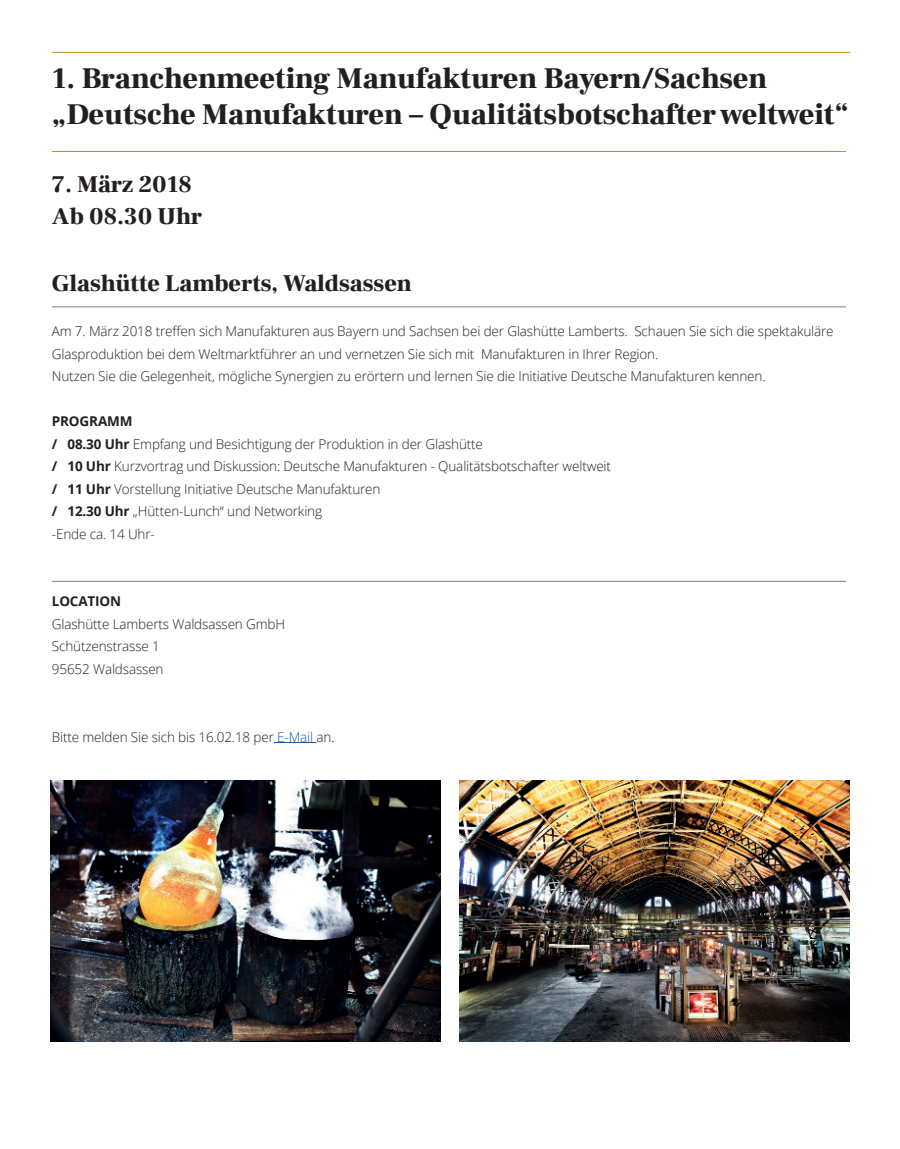
<style>
.page{position:relative;width:900px;height:1149px;background:#fff}
.page>*{position:absolute;margin:0;border:0;box-sizing:border-box;transform-origin:0 0}
.t1{font:900 30px/36px "Frank Ruhl Libre";color:#231f20}
.t2{font:900 24px/31.5px "Frank Ruhl Libre";color:#231f20}
.t3{font:300 13.5px/22.5px "Open Sans";letter-spacing:-.01em;color:#231f20}
.t4{font:700 13.5px "Open Sans";letter-spacing:-.01em;color:#231f20}
.s1{font-weight:700}
.s2{color:#175d9e}
</style>
<div class="page">
<hr style="left:274px;top:742px;width:42px;height:1px;background:#175d9e">
<hr style="left:52px;top:52px;width:798px;height:1px;background:#ce8626">
<hr style="left:52px;top:151px;width:794px;height:1px;background:#ce8626">
<hr style="left:52px;top:306px;width:794px;height:1px;background:#808285">
<hr style="left:52px;top:580px;width:794px;height:1px;background:#808285">
<img style="left:51px;top:780px;width:390px;height:260px">
<img style="left:459px;top:780px;width:390px;height:260px">
<h1 class="t1" style="left:52px;top:61px;width:799px">1. Branchenmeeting Manufakturen Bayern/Sachsen „Deutsche Manufakturen – Qualitätsbotschafter weltweit“</h1>
<h2 class="t2" style="left:52px;top:169px;width:152px">7. März 2018<br>Ab 08.30 Uhr</h2>
<h2 class="t2" style="left:52px;top:268px;width:362px">Glashütte Lamberts, Waldsassen</h2>
<p class="t3" style="left:52px;top:319px;width:783px">Am 7. März 2018 treffen sich Manufakturen aus Bayern und Sachsen bei der Glashütte Lamberts. Schauen Sie sich die spektakuläre<br>Glasproduktion bei dem Weltmarktführer an und vernetzen Sie sich mit Manufakturen in Ihrer Region.<br>Nutzen Sie die Gelegenheit, mögliche Synergien zu erörtern und lernen Sie die Initiative Deutsche Manufakturen kennen.</p>
<p class="t3" style="left:52px;top:409px;width:561px"><span class="s1">PROGRAMM<br>/ 08.30 Uhr</span> Empfang und Besichtigung der Produktion in der Glashütte<br><span class="s1">/ 10 Uhr</span> Kurzvortrag und Diskussion: Deutsche Manufakturen - Qualitätsbotschafter weltweit <span class="s1">/ 11 Uhr</span> Vorstellung Initiative Deutsche Manufakturen<br><span class="s1">/ 12.30 Uhr</span> „Hütten-Lunch“ und Networking<br>-Ende ca. 14 Uhr-</p>
<p class="t4" style="left:52px;top:591px;width:71px">LOCATION</p>
<p class="t3" style="left:52px;top:612px;width:235px">Glashütte Lamberts Waldsassen GmbH<br>Schützenstrasse 1<br>95652 Waldsassen</p>
<p class="t3" style="left:52px;top:724px;width:284px">Bitte melden Sie sich bis 16.02.18 per <span class="s2">E-Mail</span> an.</p>
</div>
